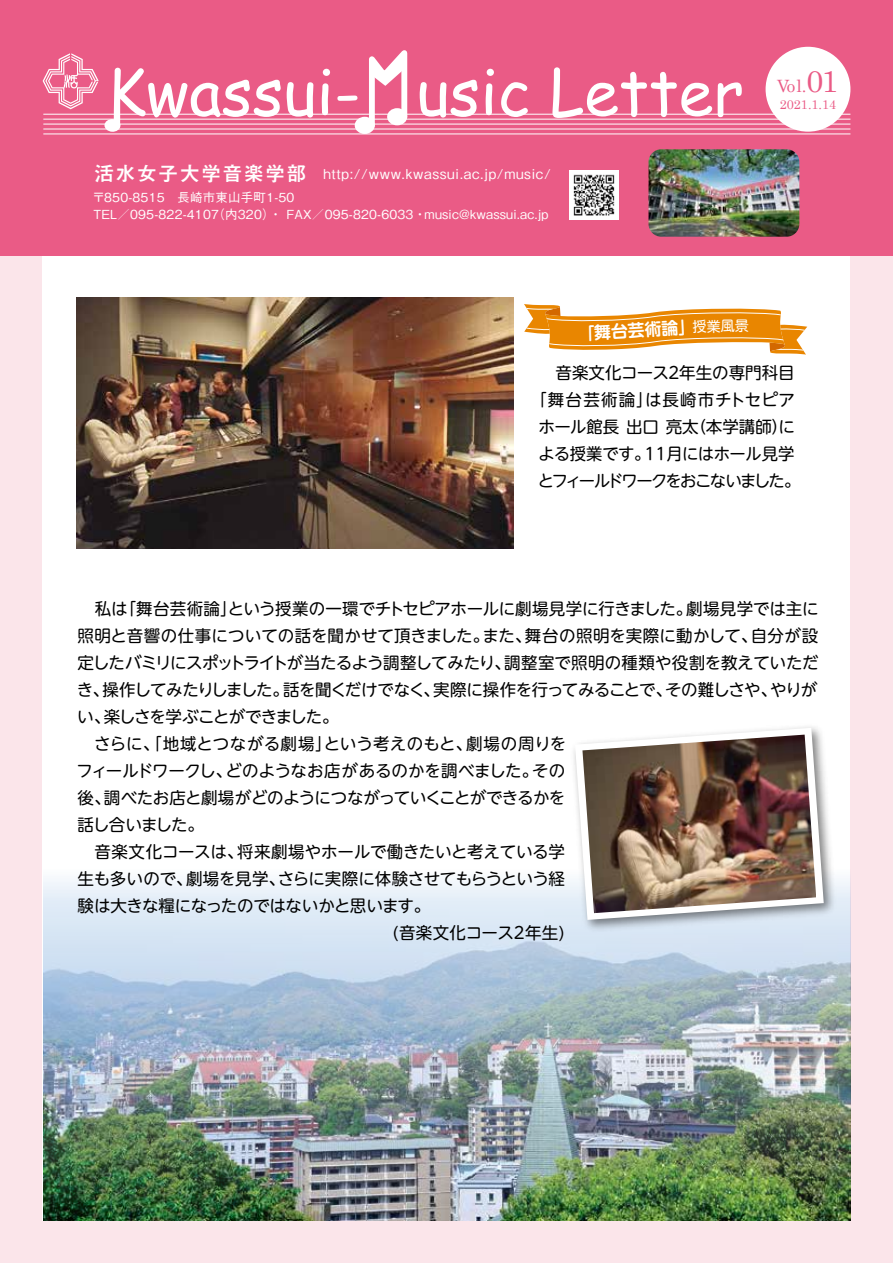
<style>
.page{position:relative;width:893px;height:1263px;background:#fbe5ea}
.page>*{position:absolute;margin:0;border:0;box-sizing:border-box;transform-origin:0 0}
.t1{font:16.95px "Century";color:#ea5b86}
.t2{font:700 16.95px "UD Shin M Go Pro De";color:#fff}
.t3{font:16.5px/27px "UD Shin M Go Pro";letter-spacing:-.015em;color:#000;text-align:center}
.t4{font:16.5px "UD Shin M Go Pro";letter-spacing:.01em;color:#000}
.t5{font:16.5px "UD Shin M Go Pro";letter-spacing:-.05em;color:#000}
.t6{font:16.5px "UD Shin M Go Pro";letter-spacing:-.055em;color:#000}
.t7{font:16.5px "UD Shin M Go Pro";letter-spacing:.02em;color:#000}
.t8{font:14.1px "UD Shin M Go Pro";color:#fff}
.t9{font:500 13.5px "Gothic BBB Pr 5";letter-spacing:.05em;color:#fff}
.t10{font:12.75px "Century";color:#ea5b86}
.t11{font:500 12.45px/16.6px "Gothic BBB Pr 5";letter-spacing:.02em;color:#fff}
.s1{font-size:30.45px}
.s2{font-family:"Mi Go MB1 Std De";font-weight:700;font-size:20.1px}
</style>
<div class="page">
<div style="left:43px;top:43px;width:807px;height:1177px;background:#fff"></div>
<div style="left:0;top:0;width:893px;height:255px;background:#ea5b86"></div>
<img style="left:569px;top:170px;width:50px;height:49px">
<img style="left:43px;top:879px;width:807px;height:342px">
<img style="left:553px;top:727px;width:288px;height:210px">
<svg style="left:575px;top:728px;width:249px;height:192px"></svg>
<img style="left:582px;top:735px;width:234px;height:178px">
<img style="left:77px;top:297px;width:436px;height:251px">
<img style="left:648px;top:149px;width:151px;height:88px">
<svg style="left:287px;top:82px;width:26px;height:36px"></svg>
<svg style="left:322px;top:69px;width:8px;height:45px"></svg>
<svg style="left:337px;top:96px;width:20px;height:5px"></svg>
<svg style="left:420px;top:80px;width:57px;height:38px"></svg>
<svg style="left:486px;top:69px;width:8px;height:45px"></svg>
<svg style="left:501px;top:82px;width:27px;height:35px"></svg>
<svg style="left:552px;top:67px;width:160px;height:51px"></svg>
<svg style="left:718px;top:82px;width:24px;height:35px"></svg>
<hr style="left:43px;top:114px;width:807px;height:1px;background:#fff">
<hr style="left:43px;top:119px;width:807px;height:1px;background:#fff">
<hr style="left:43px;top:124px;width:807px;height:1px;background:#fff">
<hr style="left:43px;top:129px;width:807px;height:1px;background:#fff">
<hr style="left:43px;top:134px;width:807px;height:1px;background:#fff">
<svg style="left:43px;top:53px;width:238px;height:79px"></svg>
<div style="left:766px;top:47px;width:84px;height:85px;background:#fff;border-radius:50%"></div>
<div style="left:355px;top:117px;width:20px;height:17px;background:#fff;border-radius:50%"></div>
<svg style="left:366px;top:50px;width:44px;height:81px"></svg>
<svg style="left:524px;top:304px;width:283px;height:51px"></svg>
<p class="t1" style="left:777px;top:71px;width:63px">Vol.<span class="s1">01</span></p>
<p class="t9" style="left:94px;top:164px;width:458px"><span class="s2">活水女子大学音楽学部</span> http://www.kwassui.ac.jp/music/</p>
<p class="t11" style="left:93px;top:188px;width:457px">〒850-8515　長崎市東山手町1-50<br>TEL／095-822-4107（内320）・ FAX／095-820-6033・music@kwassui.ac.jp</p>
<p class="t10" style="left:780px;top:94px;width:58px">2021.1.14</p>
<p class="t2" style="left:610px;top:318px;width:69px;rotate:-4deg">台芸術論</p>
<p class="t8" style="left:721px;top:314px;width:30px">風景</p>
<p class="t3" style="left:530px;top:358px;width:272px">　音楽文化コース2年生の専門科目「舞台芸術論」は長崎市チトセピアホール館長 出口 亮太（本学講師）による授業です。11月にはホール見学とフィールドワークをおこないました。</p>
<p class="t3" style="left:95px;top:594px;width:725px">私は｢舞台芸術論｣という授業の一環でチトセピアホールに劇場見学に行きました。劇場見学では主に</p>
<p class="t4" style="left:78px;top:622px;width:742px">照明と音響の仕事についての話を聞かせて頂きました。また、舞台の照明を実際に動かして、自分が設</p>
<p class="t3" style="left:78px;top:648px;width:742px">定したバミリにスポットライトが当たるよう調整してみたり、調整室で照明の種類や役割を教えていただ</p>
<p class="t5" style="left:77px;top:676px;width:742px">き、操作してみたりしました。話を聞くだけでなく、実際に操作を行ってみることで、その難しさや、やりが</p>
<p class="t6" style="left:77px;top:703px;width:263px">い、楽しさを学ぶことができました。</p>
<p class="t4" style="left:78px;top:730px;width:490px">　さらに、｢地域とつながる劇場｣という考えのもと、劇場の周りを</p>
<p class="t3" style="left:77px;top:756px;width:490px">フィールドワークし、どのようなお店があるのかを調べました。その</p>
<p class="t3" style="left:78px;top:783px;width:489px">後、調べたお店と劇場がどのようにつながっていくことができるかを</p>
<p class="t5" style="left:78px;top:811px;width:128px">話し合いました。</p>
<p class="t3" style="left:78px;top:837px;width:489px">　音楽文化コースは、将来劇場やホールで働きたいと考えている学</p>
<p class="t3" style="left:78px;top:864px;width:489px">生も多いので、劇場を見学、さらに実際に体験させてもらうという経</p>
<p class="t3" style="left:78px;top:891px;width:354px">験は大きな糧になったのではないかと思います。</p>
<p class="t7" style="left:393px;top:919px;width:174px">(音楽文化コース2年生)</p>
</div>
